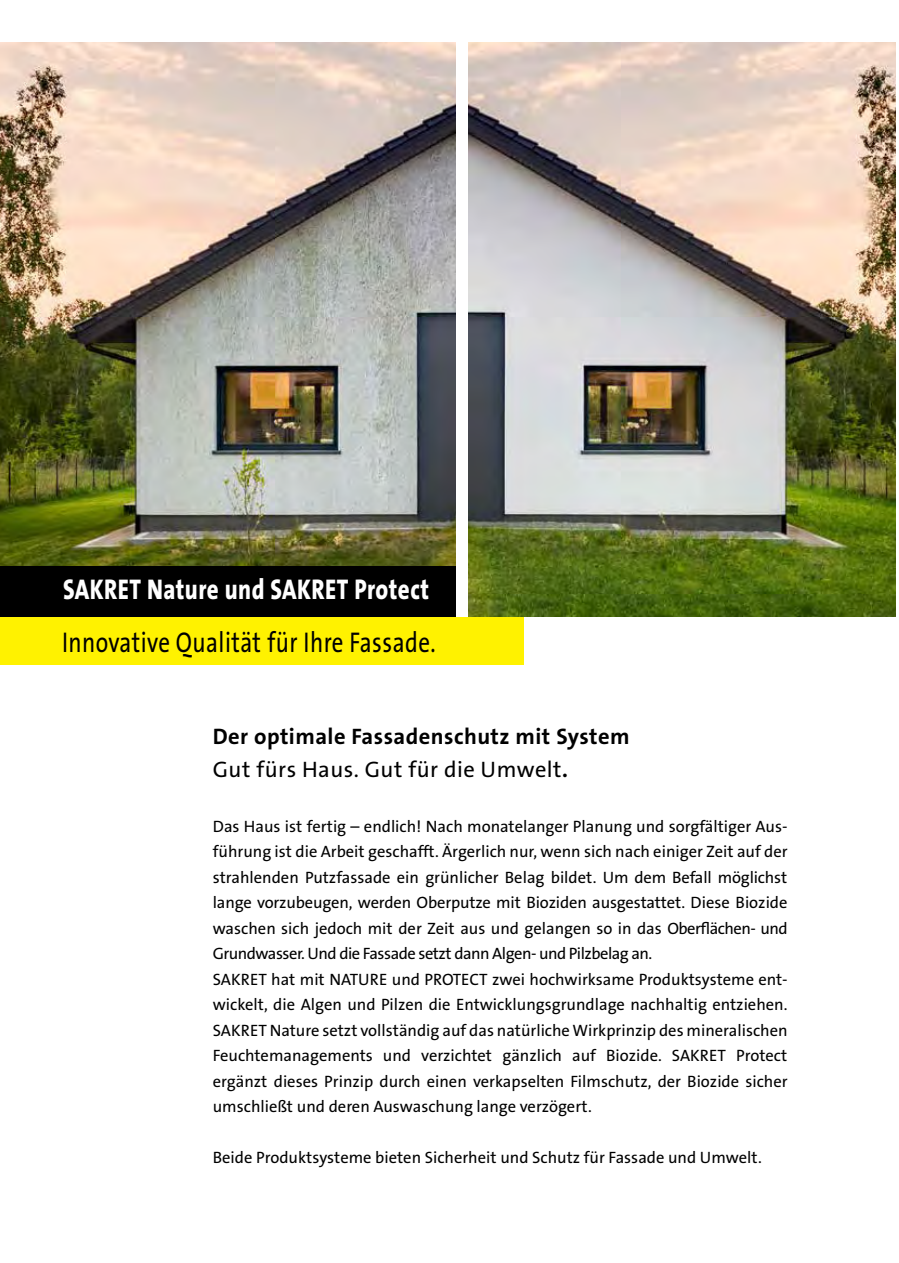
<style>
.page{position:relative;width:899px;height:1263px;background:#fff}
.page>*{position:absolute;margin:0;border:0;box-sizing:border-box;transform-origin:0 0}
.t1{font:28.65px "The Sans B5 Plain";letter-spacing:.02em;color:#000;scale:.8 1}
.t2{font:800 28.65px "The Sans B8";letter-spacing:.02em;color:#fff;scale:.8 1}
.t3{font:700 22.5px "The Sans B7";letter-spacing:.02em;color:#000}
.t4{font:22.5px "The Sans B5 Plain";letter-spacing:.02em;color:#000}
.t5{font:16.5px/25.5px "The Sans B5 Plain";color:#000}
.s1{font-family:"The Sans B7";font-weight:700}
</style>
<div class="page">
<img style="left:468px;top:43px;width:427px;height:574px">
<img style="left:0;top:43px;width:455px;height:523px">
<div style="left:0;top:566px;width:455px;height:51px;background:#000"></div>
<div style="left:0;top:617px;width:523px;height:47px;background:#fff200"></div>
<h1 class="t2" style="left:63px;top:574px;width:459px">SAKRET Nature und SAKRET Protect</h1>
<h1 class="t1" style="left:62px;top:626px;width:468px">Innovative Qualität für Ihre Fassade.</h1>
<h2 class="t3" style="left:213px;top:724px;width:418px">Der optimale Fassadenschutz mit System</h2>
<h2 class="t4" style="left:213px;top:757px;width:356px">Gut fürs Haus. Gut für die Umwelt<span class="s1">.</span></h2>
<p class="t5" style="left:213px;top:814px;width:576px">Das Haus ist fertig – endlich! Nach monatelanger Planung und sorgfältiger Aus&shy;führung ist die Arbeit geschafft. Ärgerlich nur, wenn sich nach einiger Zeit auf der strahlenden Putzfassade ein grünlicher Belag bildet. Um dem Befall möglichst lange vorzubeugen, werden Oberputze mit Bioziden ausgestattet. Diese Biozide waschen sich jedoch mit der Zeit aus und gelangen so in das Oberflächen-- und Grundwasser. Und die Fassade setzt dann Algen- und Pilzbelag an.<br>SAKRET hat mit NATURE und PROTECT zwei hochwirksame Produktsysteme ent&shy;wickelt, die Algen und Pilzen die Entwicklungsgrundlage nachhaltig entziehen.<br>SAKRET Nature setzt vollständig auf das natürliche Wirkprinzip des mineralischen Feuchtemanagements und verzichtet gänzlich auf Biozide. SAKRET Protect ergänzt dieses Prinzip durch einen verkapselten Filmschutz, der Biozide sicher umschließt und deren Auswaschung lange verzögert.</p>
<p class="t5" style="left:213px;top:1145px;width:550px">Beide Produktsysteme bieten Sicherheit und Schutz für Fassade und Umwelt.</p>
</div>
